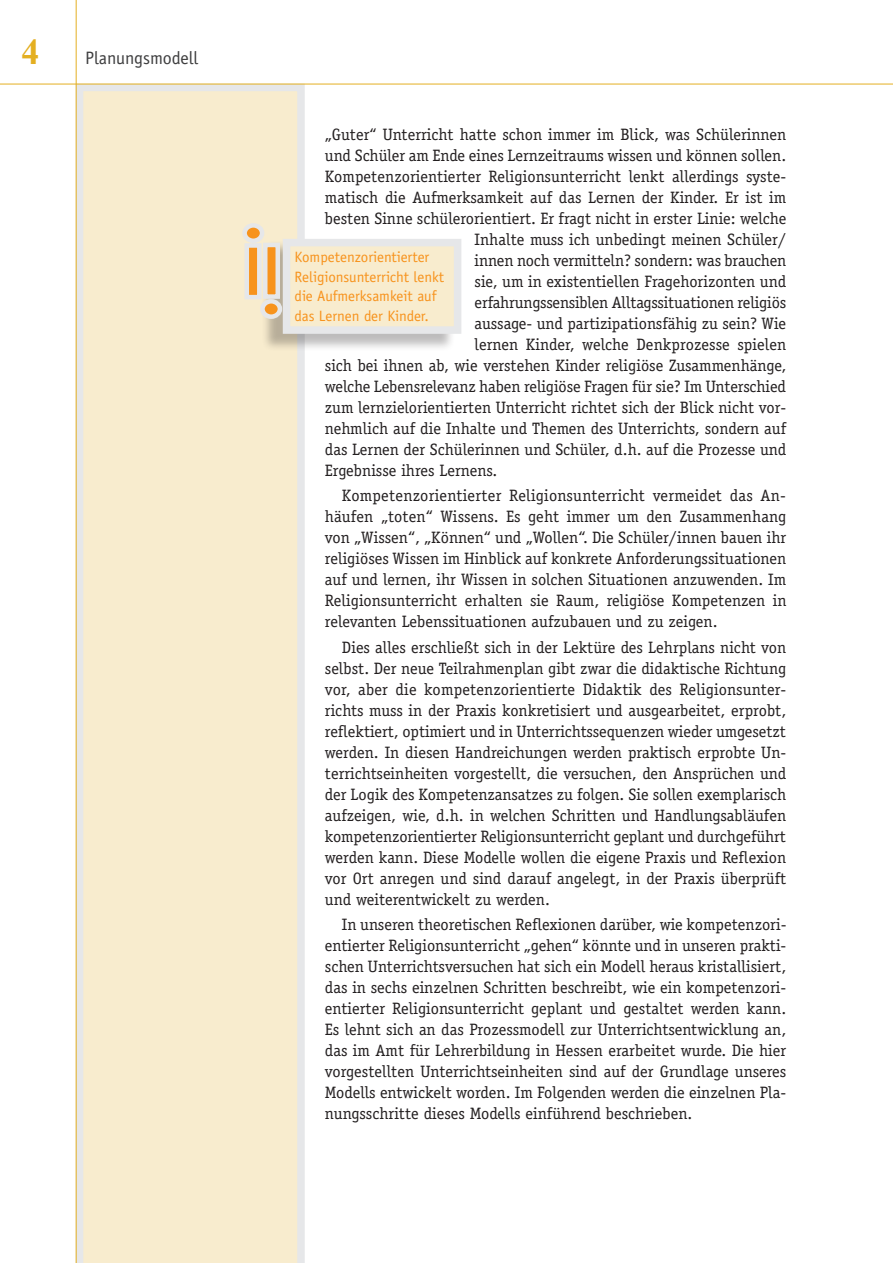
<style>
.page{position:relative;width:893px;height:1263px;background:#fff}
.page>*{position:absolute;margin:0;border:0;box-sizing:border-box;transform-origin:0 0}
.t1{font:700 36px "Times New Roman";color:#e4af21}
.t2{font:18px "Officina Sans";color:#3e3e3f}
.t3{font:16.5px/21px "Officina Serif";color:#231f20;text-align:justify}
.t4{font:15px/19.8px "Officina Sans";color:#f7931d}
</style>
<div class="page">
<div style="left:77px;top:85px;width:228px;height:1178px;background:#f8ecce"></div>
<div style="left:261px;top:241px;width:195px;height:111px;background:#231f20;opacity:.3"></div>
<div style="left:287px;top:243px;width:171px;height:87px;background:#f8ecce"></div>
<div style="left:283px;top:239px;width:178px;height:95px;border:8px solid #e6e7e9"></div>
<div style="left:263px;top:243px;width:17px;height:56px;background:#f7931d;border:4px solid #e6e7e9"></div>
<svg style="left:262px;top:301px;width:18px;height:16px"></svg>
<div style="left:260px;top:299px;width:22px;height:20px;border:4px solid #e6e7e9;border-radius:50%"></div>
<div style="left:245px;top:243px;width:17px;height:56px;background:#f7931d;border:4px solid #e6e7e9"></div>
<svg style="left:245px;top:225px;width:17px;height:16px"></svg>
<div style="left:242px;top:223px;width:22px;height:20px;border:4px solid #e6e7e9;border-radius:50%"></div>
<hr style="left:0;top:84px;width:893px;height:1px;background:#e4af21">
<hr style="left:76px;top:0;width:1px;height:1263px;background:#e4af21">
<p class="t1" style="left:22px;top:27px;width:19px">4</p>
<p class="t2" style="left:85px;top:48px;width:115px">Planungsmodell</p>
<p class="t3" style="left:325px;top:124px;width:463px">„Guter“ Unterricht hatte schon immer im Blick, was Schülerinnen</p>
<p class="t3" style="left:325px;top:145px;width:463px">und Schüler am Ende eines Lernzeitraums wissen und können sollen.</p>
<p class="t3" style="left:325px;top:166px;width:463px">Kompetenzorientierter Religionsunterricht lenkt allerdings syste-</p>
<p class="t3" style="left:325px;top:187px;width:463px">matisch die Aufmerksamkeit auf das Lernen der Kinder. Er ist im</p>
<p class="t3" style="left:325px;top:208px;width:463px">besten Sinne schülerorientiert. Er fragt nicht in erster Linie: welche</p>
<p class="t3" style="left:475px;top:229px;width:313px">Inhalte muss ich unbedingt meinen Schüler/</p>
<p class="t3" style="left:475px;top:250px;width:313px">innen noch vermitteln? sondern: was brauchen</p>
<p class="t3" style="left:475px;top:271px;width:313px">sie, um in existentiellen Fragehorizonten und</p>
<p class="t3" style="left:475px;top:292px;width:313px">erfahrungssensiblen Alltagssituationen religiös</p>
<p class="t3" style="left:475px;top:313px;width:313px">aussage- und partizipationsfähig zu sein? Wie</p>
<p class="t3" style="left:475px;top:334px;width:313px">lernen Kinder, welche Denkprozesse spielen</p>
<p class="t3" style="left:325px;top:355px;width:463px">sich bei ihnen ab, wie verstehen Kinder religiöse Zusammenhänge,</p>
<p class="t3" style="left:325px;top:376px;width:463px">welche Lebensrelevanz haben religiöse Fragen für sie? Im Unterschied</p>
<p class="t3" style="left:325px;top:397px;width:463px">zum lernzielorientierten Unterricht richtet sich der Blick nicht vor-</p>
<p class="t3" style="left:325px;top:418px;width:463px">nehmlich auf die Inhalte und Themen des Unterrichts, sondern auf</p>
<p class="t3" style="left:325px;top:439px;width:463px">das Lernen der Schülerinnen und Schüler, d.h. auf die Prozesse und</p>
<p class="t3" style="left:325px;top:460px;width:174px">Ergebnisse ihres Lernens.</p>
<p class="t3" style="left:325px;top:485px;width:463px;text-indent:17px">Kompetenzorientierter Religionsunterricht vermeidet das An&shy;häufen „toten“ Wissens. Es geht immer um den Zusammenhang von „Wissen“, „Können“ und „Wollen“. Die Schüler/innen bauen ihr religiöses Wissen im Hinblick auf konkrete Anforderungssituationen auf und lernen, ihr Wissen in solchen Situationen anzuwenden. Im Religionsunterricht erhalten sie Raum, religiöse Kompetenzen in relevanten Lebenssituationen aufzubauen und zu zeigen.</p>
<p class="t3" style="left:325px;top:636px;width:463px;text-indent:17px">Dies alles erschließt sich in der Lektüre des Lehrplans nicht von selbst. Der neue Teilrahmenplan gibt zwar die didaktische Richtung vor, aber die kompetenzorientierte Didaktik des Religionsunter&shy;richts muss in der Praxis konkretisiert und ausgearbeitet, erprobt, reflektiert, optimiert und in Unterrichtssequenzen wieder umgesetzt werden. In diesen Handreichungen werden praktisch erprobte Un&shy;terrichtseinheiten vorgestellt, die versuchen, den Ansprüchen und der Logik des Kompetenzansatzes zu folgen. Sie sollen exemplarisch aufzeigen, wie, d.h. in welchen Schritten und Handlungsabläufen kompetenzorientierter Religionsunterricht geplant und durchgeführt werden kann. Diese Modelle wollen die eigene Praxis und Reflexion vor Ort anregen und sind darauf angelegt, in der Praxis überprüft und weiterentwickelt zu werden.</p>
<p class="t3" style="left:325px;top:914px;width:463px;text-indent:17px">In unseren theoretischen Reflexionen darüber, wie kompetenzori&shy;entierter Religionsunterricht „gehen“ könnte und in unseren prakti&shy;schen Unterrichtsversuchen hat sich ein Modell heraus kristallisiert, das in sechs einzelnen Schritten beschreibt, wie ein kompetenzori&shy;entierter Religionsunterricht geplant und gestaltet werden kann.<br>Es lehnt sich an das Prozessmodell zur Unterrichtsentwicklung an, das im Amt für Lehrerbildung in Hessen erarbeitet wurde. Die hier vorgestellten Unterrichtseinheiten sind auf der Grundlage unseres Modells entwickelt worden. Im Folgenden werden die einzelnen Pla&shy;nungsschritte dieses Modells einführend beschrieben.</p>
<p class="t4" style="left:295px;top:247px;width:151px">Kompetenzorientierter<br>Religionsunterricht lenkt die Aufmerksamkeit auf das Lernen der Kinder.</p>
</div>
